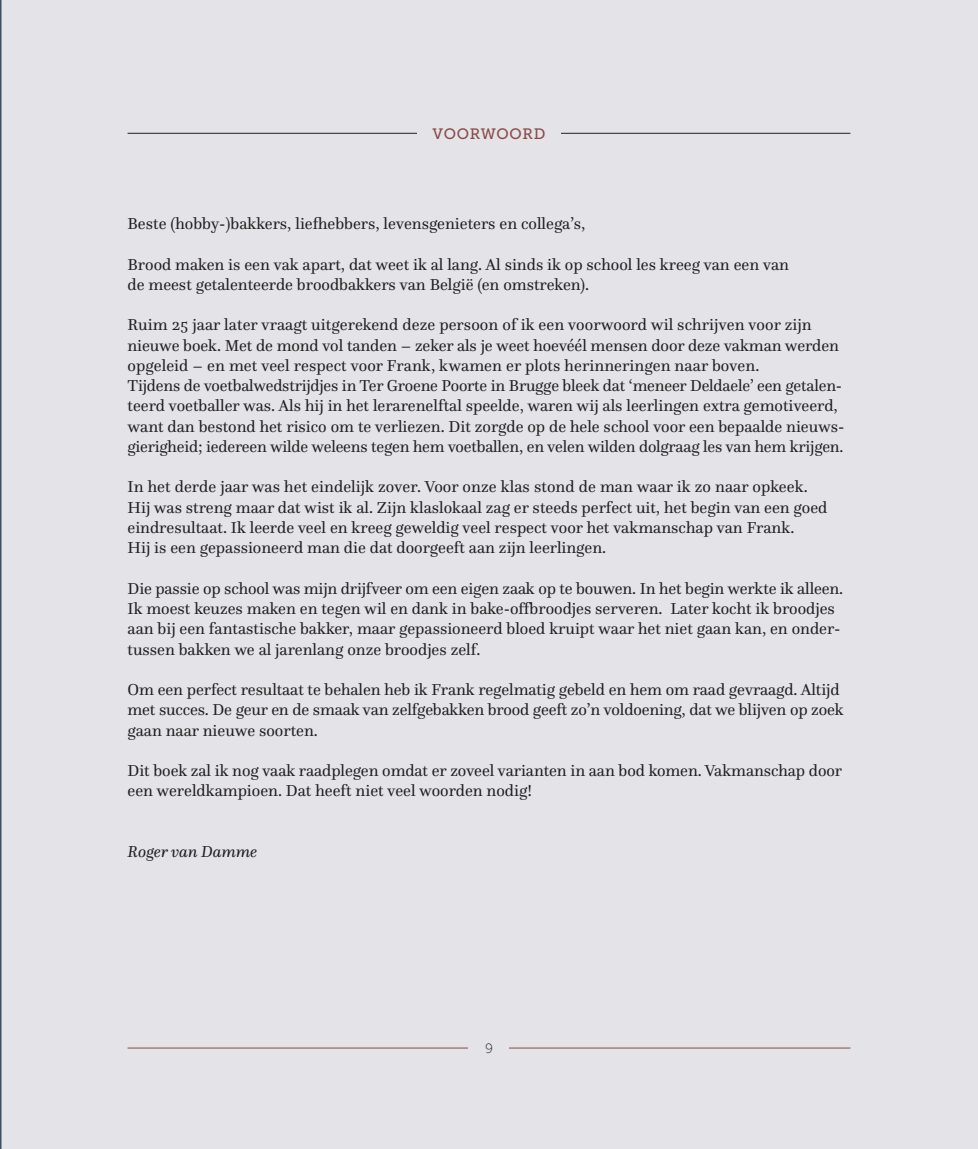
<style>
.page{position:relative;width:978px;height:1149px;background:#fff}
.page>*{position:absolute;margin:0;border:0;box-sizing:border-box;transform-origin:0 0}
.t1{font:16.5px/20.2px "Questa";color:#231f20}
.t2{font:italic 16.5px "Questa";color:#231f20}
.t3{font:15px "Museo Slab 500";letter-spacing:.045em;color:#8b4945}
.t4{font:13.5px "Museo Sans 100";color:#231f20}
.s1{color:#e3e3e8}
</style>
<div class="page">
<div style="left:0;top:0;width:978px;height:1148px;background:#e3e3e8"></div>
<hr style="left:128px;top:1047px;width:722px;height:1px;background:#8b4945">
<div style="left:469px;top:1042px;width:40px;height:10px;background:#e3e3e8"></div>
<hr style="left:128px;top:133px;width:722px;height:1px;background:#231f20">
<div style="left:417px;top:128px;width:143px;height:11px;background:#e3e3e8"></div>
<p class="t3" style="left:417px;top:125px;width:145px"><span class="s1">M</span>VOORWOORD<span class="s1">M</span></p>
<p class="t1" style="left:128px;top:213px;width:459px">Beste (hobby-)bakkers, liefhebbers, levensgenieters en collega’s,</p>
<p class="t1" style="left:128px;top:254px;width:663px">Brood maken is een vak apart, dat weet ik al lang. Al sinds ik op school les kreeg van een van de meest getalenteerde broodbakkers van België (en omstreken).</p>
<p class="t1" style="left:128px;top:314px;width:718px">Ruim 25 jaar later vraagt uitgerekend deze persoon of ik een voorwoord wil schrijven voor zijn nieuwe boek. Met de mond vol tanden – zeker als je weet hoevéél mensen door deze vakman werden opgeleid – en met veel respect voor Frank, kwamen er plots herinneringen naar boven.<br>Tijdens de voetbalwedstrijdjes in Ter Groene Poorte in Brugge bleek dat ‘meneer Deldaele’ een getalen&shy;teerd voetballer was. Als hij in het lerarenelftal speelde, waren wij als leerlingen extra gemotiveerd, want dan bestond het risico om te verliezen. Dit zorgde op de hele school voor een bepaalde nieuws&shy;gierigheid; iedereen wilde weleens tegen hem voetballen, en velen wilden dolgraag les van hem krijgen.</p>
<p class="t1" style="left:128px;top:476px;width:701px">In het derde jaar was het eindelijk zover. Voor onze klas stond de man waar ik zo naar opkeek.<br>Hij was streng maar dat wist ik al. Zijn klaslokaal zag er steeds perfect uit, het begin van een goed eindresultaat. Ik leerde veel en kreeg geweldig veel respect voor het vakmanschap van Frank.<br>Hij is een gepassioneerd man die dat doorgeeft aan zijn leerlingen.</p>
<p class="t1" style="left:128px;top:578px;width:717px">Die passie op school was mijn drijfveer om een eigen zaak op te bouwen. In het begin werkte ik alleen.<br>Ik moest keuzes maken en tegen wil en dank in bake-offbroodjes serveren. Later kocht ik broodjes aan bij een fantastische bakker, maar gepassioneerd bloed kruipt waar het niet gaan kan, en onder&shy;tussen bakken we al jarenlang onze broodjes zelf.</p>
<p class="t1" style="left:128px;top:679px;width:718px">Om een perfect resultaat te behalen heb ik Frank regelmatig gebeld en hem om raad gevraagd. Altijd met succes. De geur en de smaak van zelfgebakken brood geeft zo’n voldoening, dat we blijven op zoek gaan naar nieuwe soorten.</p>
<p class="t1" style="left:128px;top:760px;width:716px">Dit boek zal ik nog vaak raadplegen omdat er zoveel varianten in aan bod komen. Vakmanschap door een wereldkampioen. Dat heeft niet veel woorden nodig!</p>
<p class="t2" style="left:128px;top:841px;width:131px">Roger van Damme</p>
<p class="t4" style="left:485px;top:1040px;width:9px">9</p>
</div>
